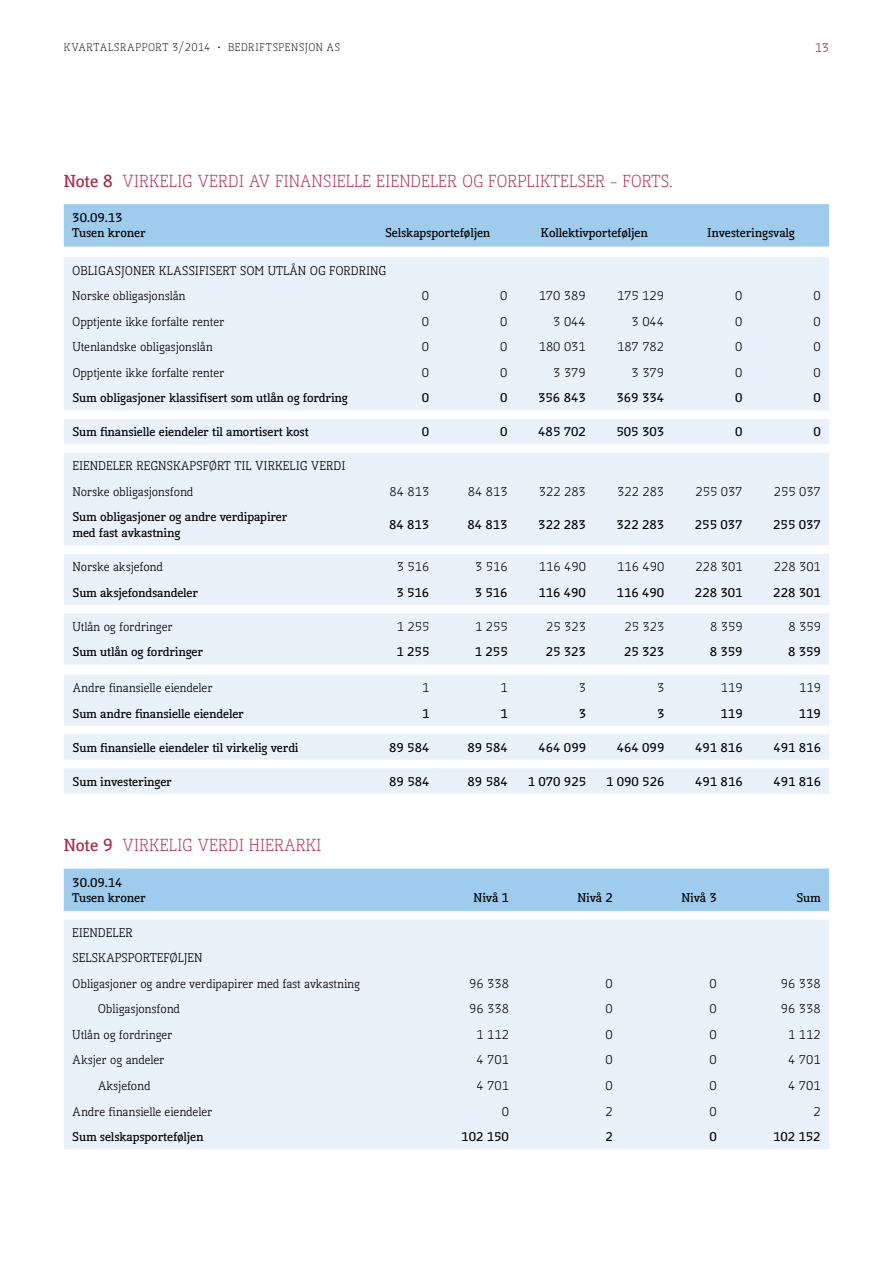
<style>
.page{position:relative;width:893px;height:1263px;background:#fff}
.page>*{position:absolute;margin:0;border:0;box-sizing:border-box;transform-origin:0 0}
.t1{font:300 16.5px "Kofi Pure Serif";color:#a92647}
.t2{font:12px/25.5px "Kofi Pure Serif";color:#000}
.t3{font:700 12px/15px "Kofi Pure Serif";color:#000}
.t4{font:12px "Kofi Pure Serif";color:#a7214d}
.t5{font:300 10.5px "Kofi Pure Serif";letter-spacing:.05em;color:#000}
.s1{font-weight:700}
</style>
<div class="page">
<div style="left:64px;top:868px;width:765px;height:43px;background:#9fcbed"></div>
<div style="left:64px;top:920px;width:765px;height:229px;background:#e9f1fa"></div>
<svg style="left:64px;top:257px;width:765px;height:537px;background:#ebf2fa"></svg>
<div style="left:64px;top:204px;width:765px;height:43px;background:#9fcbed"></div>
<p class="t5" style="left:64px;top:40px;width:278px">KVARTALSRAPPORT 3/2014 • BEDRIFTSPENSJON AS</p>
<p class="t4" style="left:815px;top:40px;width:16px">13</p>
<h1 class="t1" style="left:64px;top:171px;width:611px"><span class="s1">Note 8</span> VIRKELIG VERDI AV FINANSIELLE EIENDELER OG FORPLIKTELSER - FORTS.</h1>
<p class="t3" style="left:72px;top:211px;width:75px">30.09.13<br>Tusen kroner</p>
<p class="t3" style="left:385px;top:226px;width:107px">Selskapsporteføljen</p>
<p class="t3" style="left:541px;top:226px;width:108px">Kollektivporteføljen</p>
<p class="t3" style="left:707px;top:226px;width:89px">Investeringsvalg</p>
<p class="t2" style="left:72px;top:258px;width:316px">OBLIGASJONER KLASSIFISERT SOM UTLÅN OG FORDRING<br>Norske obligasjonslån</p>
<p class="t2" style="left:422px;top:283px;width:9px">0</p>
<p class="t2" style="left:500px;top:283px;width:9px">0</p>
<p class="t2" style="left:539px;top:283px;width:49px">170 389</p>
<p class="t2" style="left:617px;top:283px;width:49px">175 129</p>
<p class="t2" style="left:735px;top:283px;width:9px">0</p>
<p class="t2" style="left:813px;top:283px;width:9px">0</p>
<p class="t2" style="left:72px;top:309px;width:153px">Opptjente ikke forfalte renter</p>
<p class="t2" style="left:422px;top:309px;width:9px">0</p>
<p class="t2" style="left:500px;top:309px;width:9px">0</p>
<p class="t2" style="left:553px;top:309px;width:34px">3 044</p>
<p class="t2" style="left:632px;top:309px;width:34px">3 044</p>
<p class="t2" style="left:735px;top:309px;width:9px">0</p>
<p class="t2" style="left:813px;top:309px;width:9px">0</p>
<p class="t2" style="left:72px;top:334px;width:142px">Utenlandske obligasjonslån</p>
<p class="t2" style="left:422px;top:334px;width:9px">0</p>
<p class="t2" style="left:500px;top:334px;width:9px">0</p>
<p class="t2" style="left:539px;top:334px;width:49px">180 031</p>
<p class="t2" style="left:617px;top:334px;width:49px">187 782</p>
<p class="t2" style="left:735px;top:334px;width:9px">0</p>
<p class="t2" style="left:813px;top:334px;width:9px">0</p>
<p class="t2" style="left:72px;top:360px;width:153px">Opptjente ikke forfalte renter</p>
<p class="t2" style="left:422px;top:360px;width:9px">0</p>
<p class="t2" style="left:500px;top:360px;width:9px">0</p>
<p class="t2" style="left:553px;top:360px;width:34px">3 379</p>
<p class="t2" style="left:632px;top:360px;width:34px">3 379</p>
<p class="t2" style="left:735px;top:360px;width:9px">0</p>
<p class="t2" style="left:813px;top:360px;width:9px">0</p>
<p class="t3" style="left:72px;top:390px;width:277px">Sum obligasjoner klassifisert som utlån og fordring</p>
<p class="t3" style="left:422px;top:390px;width:9px">0</p>
<p class="t3" style="left:500px;top:390px;width:9px">0</p>
<p class="t3" style="left:538px;top:390px;width:49px">356 843</p>
<p class="t3" style="left:616px;top:390px;width:49px">369 334</p>
<p class="t3" style="left:735px;top:390px;width:9px">0</p>
<p class="t3" style="left:813px;top:390px;width:9px">0</p>
<p class="t3" style="left:72px;top:424px;width:238px">Sum finansielle eiendeler til amortisert kost</p>
<p class="t3" style="left:422px;top:424px;width:9px">0</p>
<p class="t3" style="left:500px;top:424px;width:9px">0</p>
<p class="t3" style="left:538px;top:424px;width:49px">485 702</p>
<p class="t3" style="left:617px;top:424px;width:49px">505 303</p>
<p class="t3" style="left:735px;top:424px;width:9px">0</p>
<p class="t3" style="left:813px;top:424px;width:9px">0</p>
<p class="t2" style="left:72px;top:453px;width:274px">EIENDELER REGNSKAPSFØRT TIL VIRKELIG VERDI<br>Norske obligasjonsfond</p>
<p class="t2" style="left:389px;top:479px;width:41px">84 813</p>
<p class="t2" style="left:468px;top:479px;width:41px">84 813</p>
<p class="t2" style="left:539px;top:479px;width:49px">322 283</p>
<p class="t2" style="left:617px;top:479px;width:49px">322 283</p>
<p class="t2" style="left:695px;top:479px;width:49px">255 037</p>
<p class="t2" style="left:774px;top:479px;width:49px">255 037</p>
<p class="t3" style="left:72px;top:509px;width:216px;line-height:15.8px">Sum obligasjoner og andre verdipapirer med fast avkastning</p>
<p class="t3" style="left:389px;top:517px;width:42px">84 813</p>
<p class="t3" style="left:467px;top:517px;width:42px">84 813</p>
<p class="t3" style="left:538px;top:517px;width:49px">322 283</p>
<p class="t3" style="left:617px;top:517px;width:49px">322 283</p>
<p class="t3" style="left:695px;top:517px;width:49px">255 037</p>
<p class="t3" style="left:773px;top:517px;width:49px">255 037</p>
<p class="t2" style="left:72px;top:554px;width:92px">Norske aksjefond</p>
<p class="t2" style="left:397px;top:554px;width:34px">3 516</p>
<p class="t2" style="left:475px;top:554px;width:34px">3 516</p>
<p class="t2" style="left:539px;top:554px;width:49px">116 490</p>
<p class="t2" style="left:617px;top:554px;width:49px">116 490</p>
<p class="t2" style="left:695px;top:554px;width:49px">228 301</p>
<p class="t2" style="left:774px;top:554px;width:49px">228 301</p>
<p class="t3" style="left:72px;top:585px;width:127px">Sum aksjefondsandeler</p>
<p class="t3" style="left:396px;top:585px;width:34px">3 516</p>
<p class="t3" style="left:475px;top:585px;width:34px">3 516</p>
<p class="t3" style="left:538px;top:585px;width:49px">116 490</p>
<p class="t3" style="left:617px;top:585px;width:49px">116 490</p>
<p class="t3" style="left:695px;top:585px;width:49px">228 301</p>
<p class="t3" style="left:773px;top:585px;width:49px">228 301</p>
<p class="t2" style="left:73px;top:614px;width:102px">Utlån og fordringer</p>
<p class="t2" style="left:397px;top:614px;width:34px">1 255</p>
<p class="t2" style="left:475px;top:614px;width:34px">1 255</p>
<p class="t2" style="left:546px;top:614px;width:41px">25 323</p>
<p class="t2" style="left:624px;top:614px;width:41px">25 323</p>
<p class="t2" style="left:710px;top:614px;width:34px">8 359</p>
<p class="t2" style="left:788px;top:614px;width:34px">8 359</p>
<p class="t3" style="left:73px;top:644px;width:132px">Sum utlån og fordringer</p>
<p class="t3" style="left:396px;top:644px;width:34px">1 255</p>
<p class="t3" style="left:475px;top:644px;width:34px">1 255</p>
<p class="t3" style="left:546px;top:644px;width:42px">25 323</p>
<p class="t3" style="left:624px;top:644px;width:42px">25 323</p>
<p class="t3" style="left:710px;top:644px;width:34px">8 359</p>
<p class="t3" style="left:788px;top:644px;width:34px">8 359</p>
<p class="t2" style="left:73px;top:675px;width:141px">Andre finansielle eiendeler</p>
<p class="t2" style="left:422px;top:675px;width:9px">1</p>
<p class="t2" style="left:500px;top:675px;width:9px">1</p>
<p class="t2" style="left:579px;top:675px;width:9px">3</p>
<p class="t2" style="left:657px;top:675px;width:9px">3</p>
<p class="t2" style="left:721px;top:675px;width:23px">119</p>
<p class="t2" style="left:799px;top:675px;width:23px">119</p>
<p class="t3" style="left:73px;top:706px;width:173px">Sum andre finansielle eiendeler</p>
<p class="t3" style="left:422px;top:706px;width:9px">1</p>
<p class="t3" style="left:500px;top:706px;width:9px">1</p>
<p class="t3" style="left:579px;top:706px;width:9px">3</p>
<p class="t3" style="left:657px;top:706px;width:9px">3</p>
<p class="t3" style="left:721px;top:706px;width:24px">119</p>
<p class="t3" style="left:799px;top:706px;width:24px">119</p>
<p class="t3" style="left:73px;top:740px;width:227px">Sum finansielle eiendeler til virkelig verdi</p>
<p class="t3" style="left:389px;top:740px;width:42px">89 584</p>
<p class="t3" style="left:467px;top:740px;width:42px">89 584</p>
<p class="t3" style="left:538px;top:740px;width:49px">464 099</p>
<p class="t3" style="left:617px;top:740px;width:49px">464 099</p>
<p class="t3" style="left:695px;top:740px;width:49px">491 816</p>
<p class="t3" style="left:773px;top:740px;width:49px">491 816</p>
<p class="t3" style="left:73px;top:774px;width:101px">Sum investeringer</p>
<p class="t3" style="left:389px;top:774px;width:42px">89 584</p>
<p class="t3" style="left:468px;top:774px;width:42px">89 584</p>
<p class="t3" style="left:528px;top:774px;width:60px">1 070 925</p>
<p class="t3" style="left:606px;top:774px;width:60px">1 090 526</p>
<p class="t3" style="left:695px;top:774px;width:49px">491 816</p>
<p class="t3" style="left:773px;top:774px;width:49px">491 816</p>
<h1 class="t1" style="left:64px;top:835px;width:259px"><span class="s1">Note 9</span> VIRKELIG VERDI HIERARKI</h1>
<p class="t3" style="left:72px;top:875px;width:75px">30.09.14<br>Tusen kroner</p>
<p class="t2" style="left:72px;top:920px;width:289px">EIENDELER<br>SELSKAPSPORTEFØLJEN<br>Obligasjoner og andre verdipapirer med fast avkastning</p>
<p class="t3" style="left:474px;top:890px;width:37px">Nivå 1</p>
<p class="t3" style="left:577px;top:890px;width:37px">Nivå 2</p>
<p class="t3" style="left:681px;top:890px;width:37px">Nivå 3</p>
<p class="t3" style="left:796px;top:890px;width:26px">Sum</p>
<p class="t2" style="left:469px;top:971px;width:41px">96 338</p>
<p class="t2" style="left:606px;top:971px;width:9px">0</p>
<p class="t2" style="left:709px;top:971px;width:9px">0</p>
<p class="t2" style="left:781px;top:971px;width:41px">96 338</p>
<p class="t2" style="left:98px;top:997px;width:84px">Obligasjonsfond</p>
<p class="t2" style="left:469px;top:997px;width:41px">96 338</p>
<p class="t2" style="left:606px;top:997px;width:9px">0</p>
<p class="t2" style="left:709px;top:997px;width:9px">0</p>
<p class="t2" style="left:781px;top:997px;width:41px">96 338</p>
<p class="t2" style="left:72px;top:1022px;width:102px">Utlån og fordringer</p>
<p class="t2" style="left:476px;top:1022px;width:34px">1 112</p>
<p class="t2" style="left:606px;top:1022px;width:9px">0</p>
<p class="t2" style="left:709px;top:1022px;width:9px">0</p>
<p class="t2" style="left:788px;top:1022px;width:34px">1 112</p>
<p class="t2" style="left:72px;top:1048px;width:94px">Aksjer og andeler</p>
<p class="t2" style="left:476px;top:1048px;width:34px">4 701</p>
<p class="t2" style="left:606px;top:1048px;width:9px">0</p>
<p class="t2" style="left:709px;top:1048px;width:9px">0</p>
<p class="t2" style="left:788px;top:1048px;width:34px">4 701</p>
<p class="t2" style="left:98px;top:1073px;width:54px">Aksjefond</p>
<p class="t2" style="left:476px;top:1073px;width:34px">4 701</p>
<p class="t2" style="left:606px;top:1073px;width:9px">0</p>
<p class="t2" style="left:709px;top:1073px;width:9px">0</p>
<p class="t2" style="left:788px;top:1073px;width:34px">4 701</p>
<p class="t2" style="left:72px;top:1099px;width:141px">Andre finansielle eiendeler</p>
<p class="t2" style="left:502px;top:1099px;width:9px">0</p>
<p class="t2" style="left:606px;top:1099px;width:9px">2</p>
<p class="t2" style="left:709px;top:1099px;width:9px">0</p>
<p class="t2" style="left:813px;top:1099px;width:9px">2</p>
<p class="t3" style="left:72px;top:1129px;width:133px">Sum selskapsporteføljen</p>
<p class="t3" style="left:461px;top:1129px;width:49px">102 150</p>
<p class="t3" style="left:605px;top:1129px;width:9px">2</p>
<p class="t3" style="left:709px;top:1129px;width:9px">0</p>
<p class="t3" style="left:773px;top:1129px;width:49px">102 152</p>
</div>
